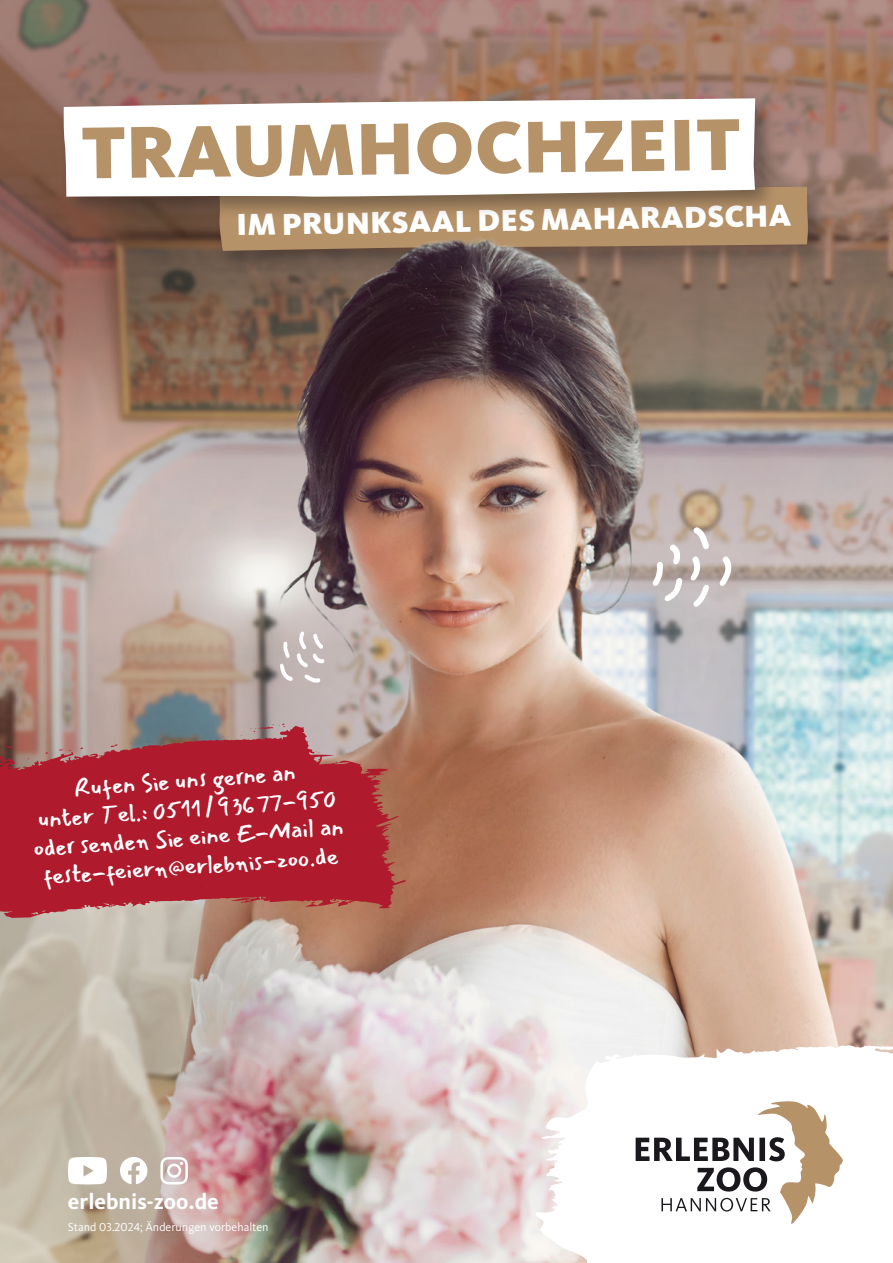
<style>
.page{position:relative;width:893px;height:1263px;background:#fff}
.page>*{position:absolute;margin:0;border:0;box-sizing:border-box;transform-origin:0 0}
.t1{font:900 76.05px "Kievit OT";color:#b69268}
.t2{font:900 31.5px "Kievit OT";color:#fff}
.t3{font:23.85px/28.7px "Mansalva";color:#fff;text-align:center}
.t4{font:700 22.5px "Kievit OT";color:#fff}
.t5{font:12px "Kievit OT";color:#fff}
</style>
<div class="page">
<img style="left:0;top:0;width:893px;height:1263px">
<svg style="left:779px;top:187px;width:30px;height:32px"></svg>
<svg style="left:535px;top:1045px;width:358px;height:218px"></svg>
<svg style="left:636px;top:1100px;width:208px;height:124px"></svg>
<svg style="left:160px;top:1157px;width:28px;height:27px"></svg>
<svg style="left:120px;top:1157px;width:27px;height:27px"></svg>
<svg style="left:68px;top:1157px;width:39px;height:27px"></svg>
<div style="left:58px;top:93px;width:721px;height:127px;background:#1a181c;opacity:.4"></div>
<svg style="left:63px;top:98px;width:692px;height:100px"></svg>
<img style="left:0;top:219px;width:893px;height:79px">
<svg style="left:653px;top:544px;width:29px;height:58px"></svg>
<svg style="left:693px;top:527px;width:16px;height:22px"></svg>
<svg style="left:690px;top:556px;width:19px;height:51px"></svg>
<svg style="left:719px;top:556px;width:13px;height:31px"></svg>
<svg style="left:280px;top:631px;width:44px;height:52px"></svg>
<svg style="left:249px;top:724px;width:41px;height:2px"></svg>
<svg style="left:0;top:726px;width:406px;height:192px;background:#ae3540"></svg>
<svg style="left:6px;top:746px;width:6px;height:3px"></svg>
<svg style="left:358px;top:797px;width:7px;height:4px"></svg>
<svg style="left:371px;top:826px;width:6px;height:3px"></svg>
<svg style="left:71px;top:883px;width:7px;height:3px"></svg>
<svg style="left:283px;top:877px;width:33px;height:12px"></svg>
<svg style="left:209px;top:872px;width:6px;height:3px"></svg>
<svg style="left:191px;top:873px;width:6px;height:4px"></svg>
<h1 class="t1" style="left:81px;top:109px;width:659px;rotate:-1deg">TRAUMHOCHZEIT</h1>
<h2 class="t2" style="left:236px;top:206px;width:557px;rotate:-1deg">IM PRUNKSAAL DES MAHARADSCHA</h2>
<p class="t3" style="left:29px;top:777px;width:312px;rotate:-4deg">Rufen Sie uns gerne an<br>unter Tel.: 0511 / 9 3677-950 oder senden Sie eine E-Mail an feste-feiern@erlebnis-zoo.de</p>
<p class="t4" style="left:68px;top:1188px;width:152px">erlebnis-zoo.de</p>
<p class="t5" style="left:68px;top:1219px;width:202px">Stand 03.2024; Änderungen vorbehalten</p>
</div>
